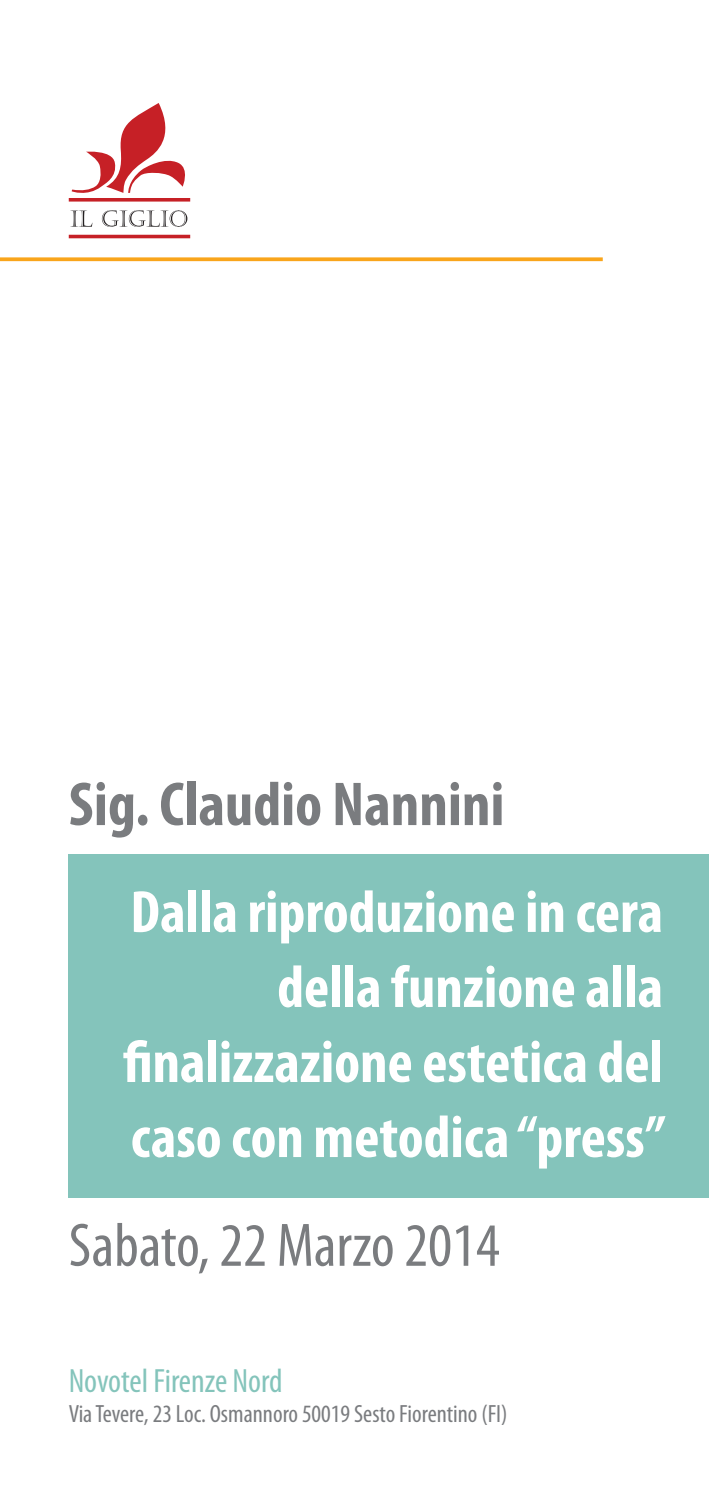
<style>
.page{position:relative;width:709px;height:1489px;background:#fff}
.page>*{position:absolute;margin:0;border:0;box-sizing:border-box;transform-origin:0 0}
.t1{font:700 condensed 62.5px "Myriad Pro";color:#7a7c7f}
.t2{font:condensed 62px "Myriad Pro";color:#7a7c7f}
.t3{font:700 condensed 60px/75px "Myriad Pro";color:#fff;text-align:right}
.t4{font:condensed 33.75px "Myriad Pro";letter-spacing:-.005em;color:#84c4bb}
.t5{font:condensed 25px "Myriad Pro";color:#7a7c7f}
</style>
<div class="page">
<svg style="left:0;top:257px;width:602px;height:4px;background:#f9ae31"></svg>
<div style="left:69px;top:854px;width:640px;height:344px;background:#84c4bb"></div>
<svg style="left:72px;top:103px;width:113px;height:90px"></svg>
<div style="left:69px;top:198px;width:121px;height:3px;border:2px solid #c62026"></div>
<div style="left:69px;top:235px;width:121px;height:3px;border:2px solid #c62026"></div>
<svg style="left:70px;top:210px;width:22px;height:17px"></svg>
<svg style="left:102px;top:210px;width:85px;height:17px"></svg>
<p class="t1" style="left:69px;top:765px;width:437px">Sig. Claudio Nannini</p>
<p class="t3" style="left:130px;top:873px;width:534px">Dalla riproduzione in cera della funzione alla</p>
<p class="t3" style="left:123px;top:1023px;width:544px;text-align:left">finalizzazione estetica del caso con metodica “press”</p>
<p class="t2" style="left:69px;top:1207px;width:432px">Sabato, 22 Marzo 2014</p>
<p class="t4" style="left:69px;top:1360px;width:215px">Novotel Firenze Nord</p>
<p class="t5" style="left:69px;top:1398px;width:440px">Via Tevere, 23 Loc. Osmannoro 50019 Sesto Fiorentino (FI)</p>
</div>
